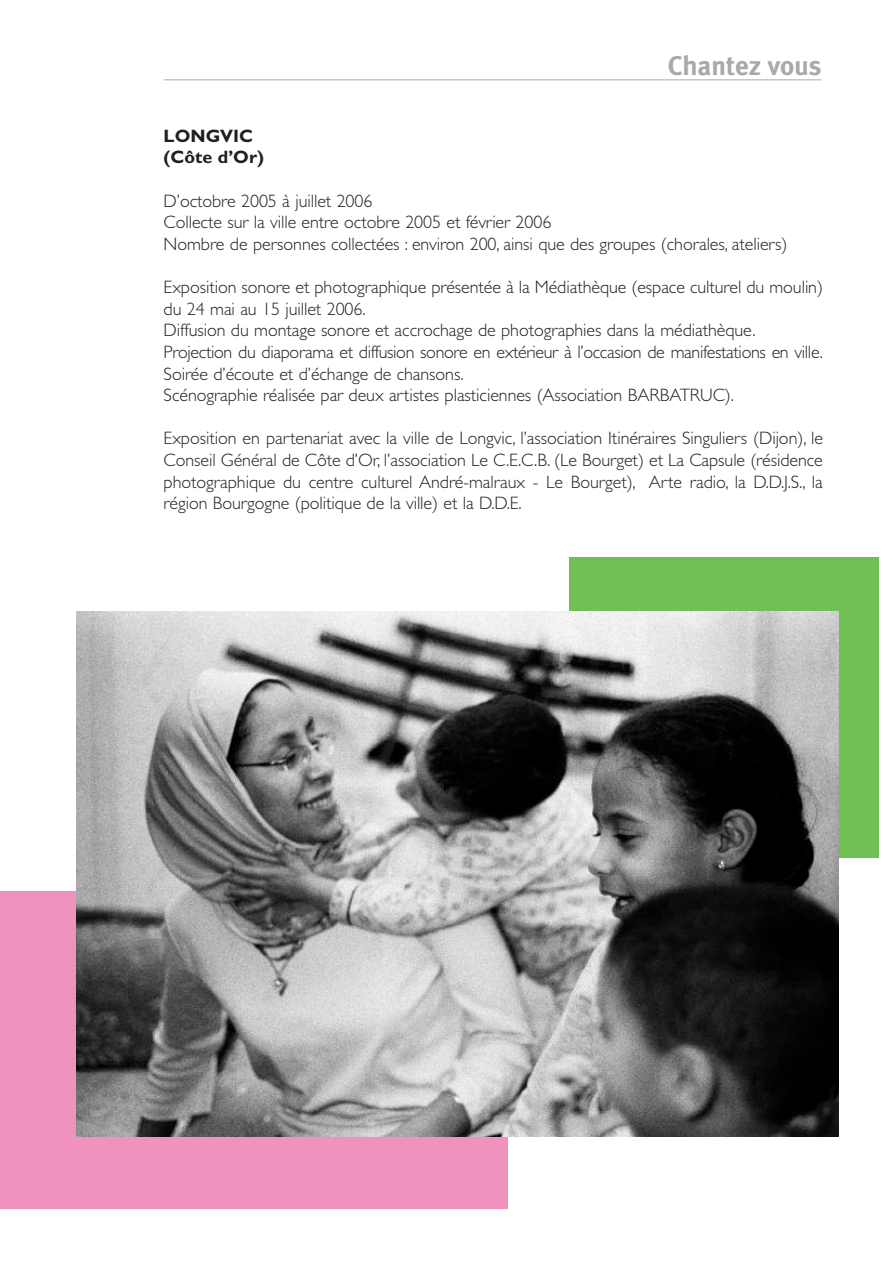
<style>
.page{position:relative;width:893px;height:1263px;background:#fff}
.page>*{position:absolute;margin:0;border:0;box-sizing:border-box;transform-origin:0 0}
.t1{font:700 27px "Meta Plus";color:#a8a9ad}
.t2{font:300 18px/21.6px "Gill Sans Std";letter-spacing:-.005em;color:#231f20}
.t3{font:700 18px/21.6px "Gill Sans Std";color:#231f20}
</style>
<div class="page">
<hr style="left:164px;top:79px;width:657px;height:1px;background:#a8a9ad">
<div style="left:570px;top:558px;width:309px;height:300px;background:#71c055"></div>
<div style="left:0;top:891px;width:508px;height:318px;background:#ef93be"></div>
<img style="left:77px;top:612px;width:762px;height:524px">
<h1 class="t1" style="left:668px;top:50px;width:155px">Chantez vous</h1>
<p class="t3" style="left:164px;top:125px;width:102px">LONGVIC (Côte d’Or)</p>
<p class="t2" style="left:164px;top:190px;width:625px">D’octobre 2005 à juillet 2006<br>Collecte sur la ville entre octobre 2005 et février 2006<br>Nombre de personnes collectées : environ 200, ainsi que des groupes (chorales, ateliers)</p>
<p class="t2" style="left:164px;top:276px;width:661px">Exposition sonore et photographique présentée à la Médiathèque (espace culturel du moulin) du 24 mai au 15 juillet 2006.<br>Diffusion du montage sonore et accrochage de photographies dans la médiathèque.<br>Projection du diaporama et diffusion sonore en extérieur à l’occasion de manifestations en ville.<br>Soirée d’écoute et d’échange de chansons.<br>Scénographie réalisée par deux artistes plasticiennes (Association BARBATRUC).</p>
<p class="t2" style="left:164px;top:428px;width:661px;text-align:justify">Exposition en partenariat avec la ville de Longvic, l’association Itinéraires Singuliers (Dijon), le Conseil Général de Côte d’Or, l’association Le C.E.C.B. (Le Bourget) et La Capsule (résidence photographique du centre culturel André-malraux - Le Bourget), Arte radio, la D.D.J.S., la région Bourgogne (politique de la ville) et la D.D.E.</p>
</div>
